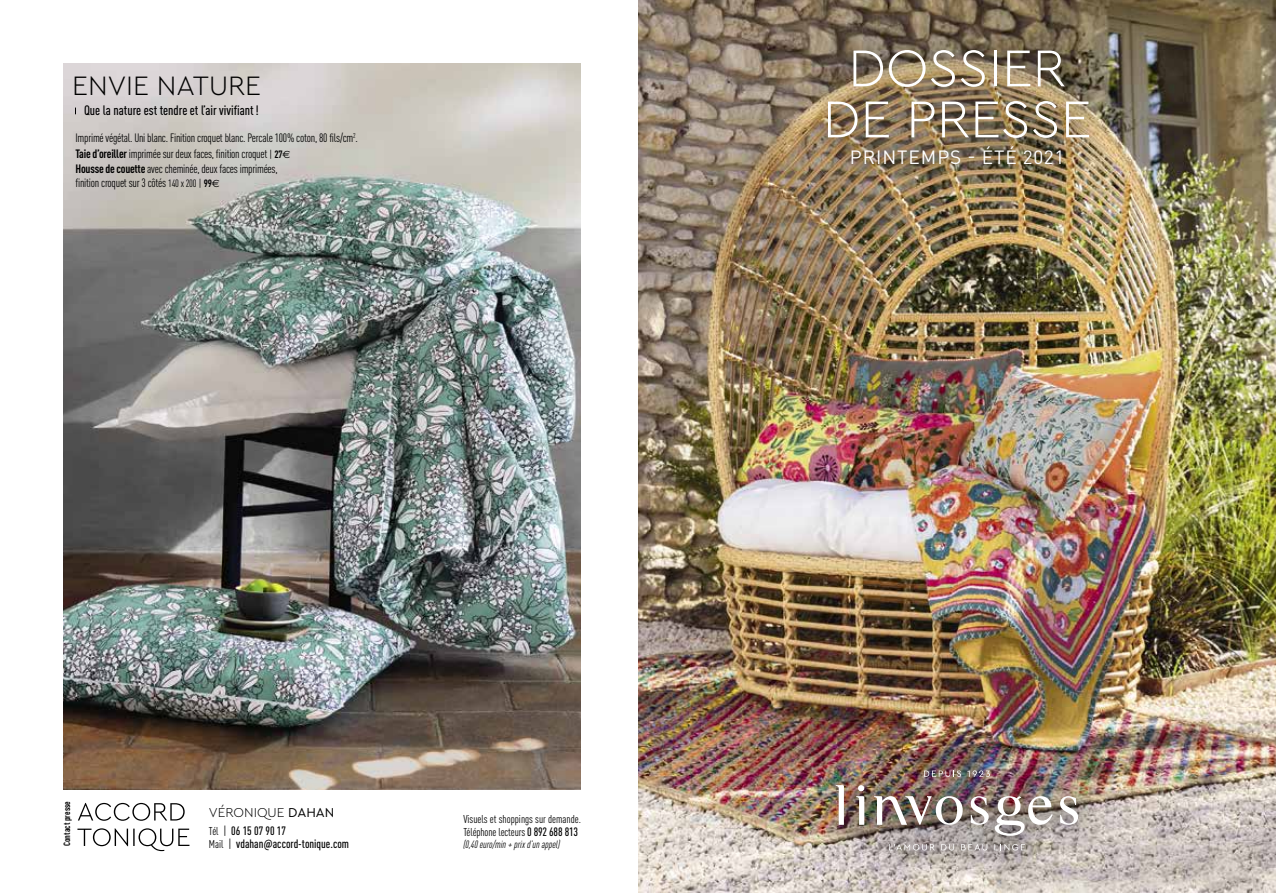
<style>
.page{position:relative;width:1276px;height:893px;background:#fff}
.page>*{position:absolute;margin:0;border:0;box-sizing:border-box;transform-origin:0 0}
.t1{font:300 54.3px/51px "Cera Pro";color:#fff;text-align:center}
.t2{font:300 27.9px "Cera Pro";color:#000}
.t3{font:19.05px "DIN Pro";letter-spacing:.05em;color:#fff}
.t4{font:500 condensed 13.5px "DIN Pro";color:#000}
.t5{font:300 13.5px "Cera Pro";color:#000}
.t6{font:condensed 12px/15.6px "DIN Pro";letter-spacing:-.02em;color:#000}
.t7{font:500 condensed 12px "DIN Pro";color:#000}
.t8{font:condensed 11.25px/12.5px "DIN Pro";color:#000}
.t9{font:italic condensed 10.5px "DIN Pro";color:#000}
.t10{font:700 condensed 9px "DIN Pro";color:#000}
.s1{font-weight:700}
.s2{font-size:10.5px}
.s3{font-weight:700;font-size:10.5px}
.s4{font-family:"Euro Sans";font-stretch:normal;font-size:10.5px}
.s5{font-weight:400}
.s6{font-weight:400;font-size:11.25px}
.s7{font-weight:500;font-size:12px}
</style>
<div class="page">
<img style="left:64px;top:64px;width:517px;height:726px">
<svg style="left:77px;top:828px;width:112px;height:23px"></svg>
<svg style="left:78px;top:803px;width:107px;height:18px"></svg>
<img style="left:638px;top:0;width:638px;height:893px">
<div style="left:814px;top:747px;width:286px;height:126px;background:#000;opacity:.4"></div>
<svg style="left:889px;top:844px;width:45px;height:6px"></svg>
<svg style="left:941px;top:844px;width:13px;height:6px"></svg>
<svg style="left:961px;top:844px;width:26px;height:6px"></svg>
<svg style="left:994px;top:844px;width:31px;height:6px"></svg>
<svg style="left:924px;top:770px;width:37px;height:7px"></svg>
<svg style="left:967px;top:770px;width:23px;height:7px"></svg>
<svg style="left:1060px;top:796px;width:18px;height:29px"></svg>
<svg style="left:994px;top:796px;width:58px;height:40px"></svg>
<svg style="left:970px;top:796px;width:18px;height:29px"></svg>
<img style="left:874px;top:796px;width:88px;height:29px">
<svg style="left:856px;top:785px;width:8px;height:40px"></svg>
<svg style="left:836px;top:785px;width:8px;height:40px"></svg>
<div style="left:804px;top:28px;width:307px;height:159px;background:#000;opacity:.35"></div>
<h2 class="t2" style="left:72px;top:67px;width:190px">ENVIE NATURE</h2>
<p class="t4" style="left:84px;top:100px;width:176px">Que la nature est tendre et l’air vivifiant!</p>
<p class="t6" style="left:75px;top:129px;width:284px">Imprimé végétal. Uni blanc. Finition croquet blanc. Percale 100% coton, 80 fils/cm<sup>2</sup>.<br><span class="s1">Taie d’oreiller</span> imprimée sur deux faces, finition croquet <span class="s2">|</span> <span class="s3">27</span><span class="s4">€<br></span><span class="s1">Housse de couette</span> avec cheminée, deux faces imprimées,</p>
<p class="t6" style="left:75px;top:174px;width:146px">finition croquet sur 3 côtés <span class="s2">140 x 200 |</span> <span class="s3">99</span><span class="s4">€</span></p>
<p class="t10" style="left:60px;top:846px;width:47px;rotate:-90deg">Contact presse</p>
<p class="t5" style="left:209px;top:803px;width:127px">VÉRONIQUE <span class="s5">DAHAN</span></p>
<p class="t7" style="left:209px;top:821px;width:79px"><span class="s6">Tél</span> <span class="s5">|</span> 06 15 07 90 17</p>
<p class="t7" style="left:209px;top:835px;width:142px"><span class="s6">Mail</span> <span class="s5">|</span> vdahan@accord-tonique.com</p>
<p class="t8" style="left:463px;top:812px;width:119px">Visuels et shoppings sur demande.<br>Téléphone lecteurs <span class="s7">0 892 688 813</span></p>
<p class="t9" style="left:463px;top:837px;width:98px">(0,40 euro/min + prix d’un appel)</p>
<h1 class="t1" style="left:822px;top:40px;width:270px">DOSSIER<br>DE PRESSE</h1>
<h3 class="t3" style="left:849px;top:142px;width:216px">PRINTEMPS - ÉTÉ 2021</h3>
</div>
